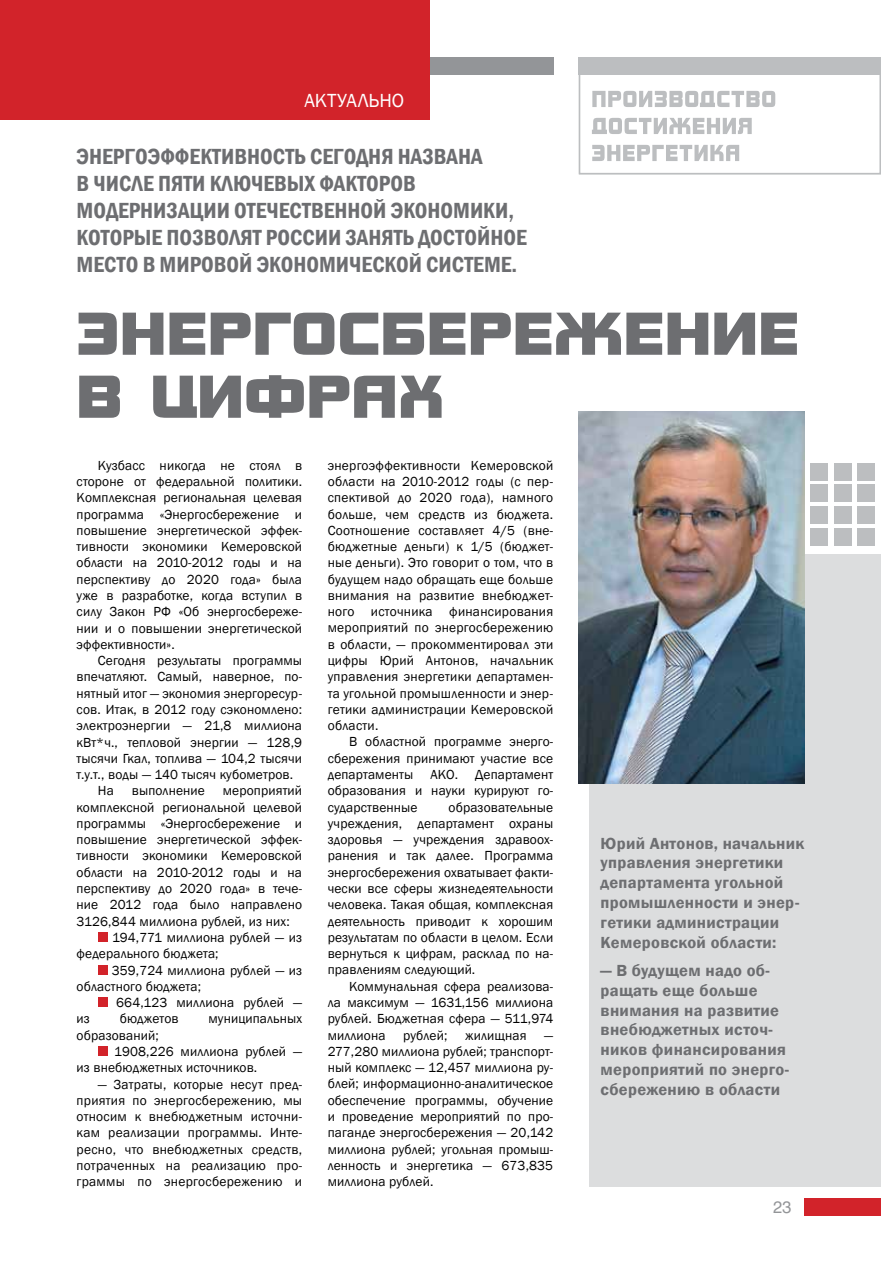
<style>
.page{position:relative;width:881px;height:1263px;background:#fff}
.page>*{position:absolute;margin:0;border:0;box-sizing:border-box;transform-origin:0 0}
.t1{font:600 condensed 22.5px/27px "Franklin Gothic";color:#6d6e71}
.t2{font:19.5px "Franklin Gothic";color:#fff}
.t3{font:600 16.5px/19.8px "Franklin Gothic";letter-spacing:.02em;color:#6d6e71}
.t4{font:16.5px "Helios";color:#939598}
.t5{font:13.5px/16.4px "Franklin Gothic";letter-spacing:.01em;color:#000;text-align:justify}
</style>
<div class="page">
<div style="left:578px;top:57px;width:302px;height:117px;border:2px solid #bcbec0"></div>
<div style="left:329px;top:58px;width:224px;height:17px;background:#939598"></div>
<div style="left:578px;top:58px;width:302px;height:17px;background:#bcbec0"></div>
<div style="left:804px;top:1198px;width:76px;height:17px;background:#d2232a"></div>
<svg style="left:592px;top:145px;width:147px;height:16px"></svg>
<svg style="left:592px;top:118px;width:159px;height:16px"></svg>
<svg style="left:592px;top:91px;width:183px;height:16px"></svg>
<div style="left:589px;top:554px;width:291px;height:632px;background:#dcddde"></div>
<div style="left:98px;top:933px;width:9px;height:9px;background:#d2232a"></div>
<div style="left:98px;top:965px;width:9px;height:9px;background:#d2232a"></div>
<div style="left:98px;top:998px;width:9px;height:9px;background:#d2232a"></div>
<div style="left:98px;top:1047px;width:9px;height:9px;background:#d2232a"></div>
<svg style="left:79px;top:375px;width:362px;height:43px"></svg>
<svg style="left:79px;top:313px;width:717px;height:42px"></svg>
<div style="left:0;top:0;width:429px;height:119px;background:#d2232a"></div>
<img style="left:578px;top:411px;width:226px;height:372px">
<div style="left:810px;top:463px;width:17px;height:17px;background:#bcbec0"></div>
<div style="left:833px;top:463px;width:17px;height:17px;background:#bcbec0"></div>
<div style="left:857px;top:463px;width:17px;height:17px;background:#bcbec0"></div>
<div style="left:810px;top:484px;width:17px;height:17px;background:#bcbec0"></div>
<div style="left:833px;top:484px;width:17px;height:17px;background:#bcbec0"></div>
<div style="left:857px;top:484px;width:17px;height:17px;background:#bcbec0"></div>
<div style="left:810px;top:507px;width:17px;height:17px;background:#bcbec0"></div>
<div style="left:833px;top:507px;width:17px;height:17px;background:#bcbec0"></div>
<div style="left:857px;top:507px;width:17px;height:17px;background:#bcbec0"></div>
<div style="left:810px;top:528px;width:17px;height:17px;background:#bcbec0"></div>
<div style="left:833px;top:528px;width:17px;height:17px;background:#bcbec0"></div>
<div style="left:857px;top:528px;width:17px;height:17px;background:#bcbec0"></div>
<h2 class="t2" style="left:304px;top:88px;width:22px">Актуал</h2>
<h2 class="t2" style="left:368px;top:88px;width:23px">ьно</h2>
<h1 class="t1" style="left:77px;top:143px;width:451px">Энергоэффективность сегодня названа<br>в числе пяти ключевых факторов модернизации отечественной экономики, которые позволят России занять достойное место в мировой экономической системе.</h1>
<p class="t5" style="left:77px;top:457px;width:227px;text-indent:21px">Кузбасс никогда не стоял в стороне от федеральной политики.<br>Комплексная региональная целевая программа «Энергосбережение и повышение энергетической эффек&shy;тивности экономики Кемеровской области на 2010-2012 годы и на перспективу до 2020 года» была уже в разработке, когда вступил в силу Закон РФ «Об энергосбереже&shy;нии и о повышении энергетической эффективности».</p>
<p class="t5" style="left:98px;top:653px;width:206px">Сегодня результаты программы</p>
<p class="t5" style="left:77px;top:669px;width:227px">впечатляют. Самый, наверное, по-</p>
<p class="t5" style="left:77px;top:685px;width:227px">нятный итог — экономия энергоресур-</p>
<p class="t5" style="left:77px;top:701px;width:227px">сов. Итак, в 2012 году сэкономлено:</p>
<p class="t5" style="left:77px;top:718px;width:227px">электроэнергии — 21,8 миллиона</p>
<p class="t5" style="left:77px;top:734px;width:227px">кВт*ч., тепловой энергии — 128,9</p>
<p class="t5" style="left:77px;top:750px;width:227px">тысячи Гкал, топлива — 104,2 тысячи</p>
<p class="t5" style="left:77px;top:767px;width:218px">т.у.т., воды — 140 тысяч кубометров.</p>
<p class="t5" style="left:98px;top:783px;width:17px">На</p>
<p class="t5" style="left:132px;top:783px;width:75px">выполнение</p>
<p class="t5" style="left:223px;top:783px;width:81px">мероприятий</p>
<p class="t5" style="left:77px;top:799px;width:227px">комплексной региональной целевой</p>
<p class="t5" style="left:77px;top:815px;width:227px">программы «Энергосбережение и</p>
<p class="t5" style="left:77px;top:832px;width:227px">повышение энергетической эффек-</p>
<p class="t5" style="left:77px;top:848px;width:227px">тивности экономики Кемеровской</p>
<p class="t5" style="left:77px;top:864px;width:227px">области на 2010-2012 годы и на</p>
<p class="t5" style="left:77px;top:881px;width:227px">перспективу до 2020 года» в тече-</p>
<p class="t5" style="left:77px;top:897px;width:227px">ние 2012 года было направлено</p>
<p class="t5" style="left:77px;top:913px;width:214px">3126,844 миллиона рублей, из них:</p>
<p class="t5" style="left:112px;top:930px;width:191px">194,771 миллиона рублей — из</p>
<p class="t5" style="left:77px;top:946px;width:143px">федерального бюджета;</p>
<p class="t5" style="left:112px;top:962px;width:192px">359,724 миллиона рублей — из</p>
<p class="t5" style="left:77px;top:978px;width:126px">областного бюджета;</p>
<p class="t5" style="left:116px;top:995px;width:187px">664,123 миллиона рублей —</p>
<p class="t5" style="left:77px;top:1011px;width:15px">из</p>
<p class="t5" style="left:120px;top:1011px;width:60px">бюджетов</p>
<p class="t5" style="left:208px;top:1011px;width:95px">муниципальных</p>
<p class="t5" style="left:77px;top:1027px;width:84px">образований;</p>
<p class="t5" style="left:114px;top:1044px;width:189px">1908,226 миллиона рублей —</p>
<p class="t5" style="left:77px;top:1060px;width:182px">из внебюджетных источников.</p>
<p class="t5" style="left:77px;top:1076px;width:227px;text-indent:21px">— Затраты, которые несут пред&shy;приятия по энергосбережению, мы относим к внебюджетным источни&shy;кам реализации программы. Инте&shy;ресно, что внебюджетных средств, потраченных на реализацию про&shy;граммы по энергосбережению и</p>
<p class="t5" style="left:327px;top:457px;width:227px">энергоэффективности Кемеровской области на 2010-2012 годы (с пер&shy;спективой до 2020 года), намного больше, чем средств из бюджета.<br>Соотношение составляет 4/5 (вне&shy;бюджетные деньги) к 1/5 (бюджет&shy;ные деньги). Это говорит о том, что в будущем надо обращать еще больше внимания на развитие внебюджет&shy;ного источника финансирования мероприятий по энергосбережению в области, — прокомментировал эти цифры Юрий Антонов, начальник управления энергетики департамен&shy;та угольной промышленности и энер&shy;гетики администрации Кемеровской области.</p>
<p class="t5" style="left:327px;top:734px;width:227px;text-indent:21px">В областной программе энерго&shy;сбережения принимают участие все департаменты</p>
<p class="t5" style="left:430px;top:767px;width:29px">АКО.</p>
<p class="t5" style="left:327px;top:767px;width:227px;text-indent:147px">Департамент образования и науки курируют го&shy;сударственные</p>
<p class="t5" style="left:327px;top:799px;width:227px;text-indent:121px">образовательные учреждения, департамент охраны здоровья — учреждения здравоох&shy;ранения и так далее. Программа энергосбережения охватывает факти&shy;чески все сферы жизнедеятельности человека. Такая общая, комплексная деятельность приводит к хорошим результатам по области в целом. Если вернуться к цифрам, расклад по на&shy;правлениям следующий.</p>
<p class="t5" style="left:327px;top:978px;width:227px;text-indent:21px">Коммунальная сфера реализова&shy;ла максимум — 1631,156 миллиона рублей. Бюджетная сфера — 511,974 миллиона</p>
<p class="t5" style="left:403px;top:1027px;width:46px">рублей;</p>
<p class="t5" style="left:465px;top:1027px;width:63px">жилищная</p>
<p class="t5" style="left:327px;top:1027px;width:227px;text-indent:216px">— 277,280 миллиона рублей; транспорт&shy;ный комплекс — 12,457 миллиона ру&shy;блей; информационно-аналитическое обеспечение программы, обучение и проведение мероприятий по про&shy;паганде энергосбережения — 20,142 миллиона рублей; угольная промыш&shy;ленность и энергетика — 673,835 миллиона рублей.</p>
<p class="t3" style="left:600px;top:833px;width:205px">Юрий Антонов, начальник управления энергетики департамента угольной промышленности и энер&shy;гетики администрации<br>Кемеровской области:</p>
<p class="t3" style="left:600px;top:961px;width:189px">— В будущем надо об&shy;ращать еще больше внимания на развитие внебюджетных источ&shy;ников финансирования мероприятий по энерго&shy;сбережению в области</p>
<p class="t4" style="left:772px;top:1197px;width:20px">23</p>
</div>
